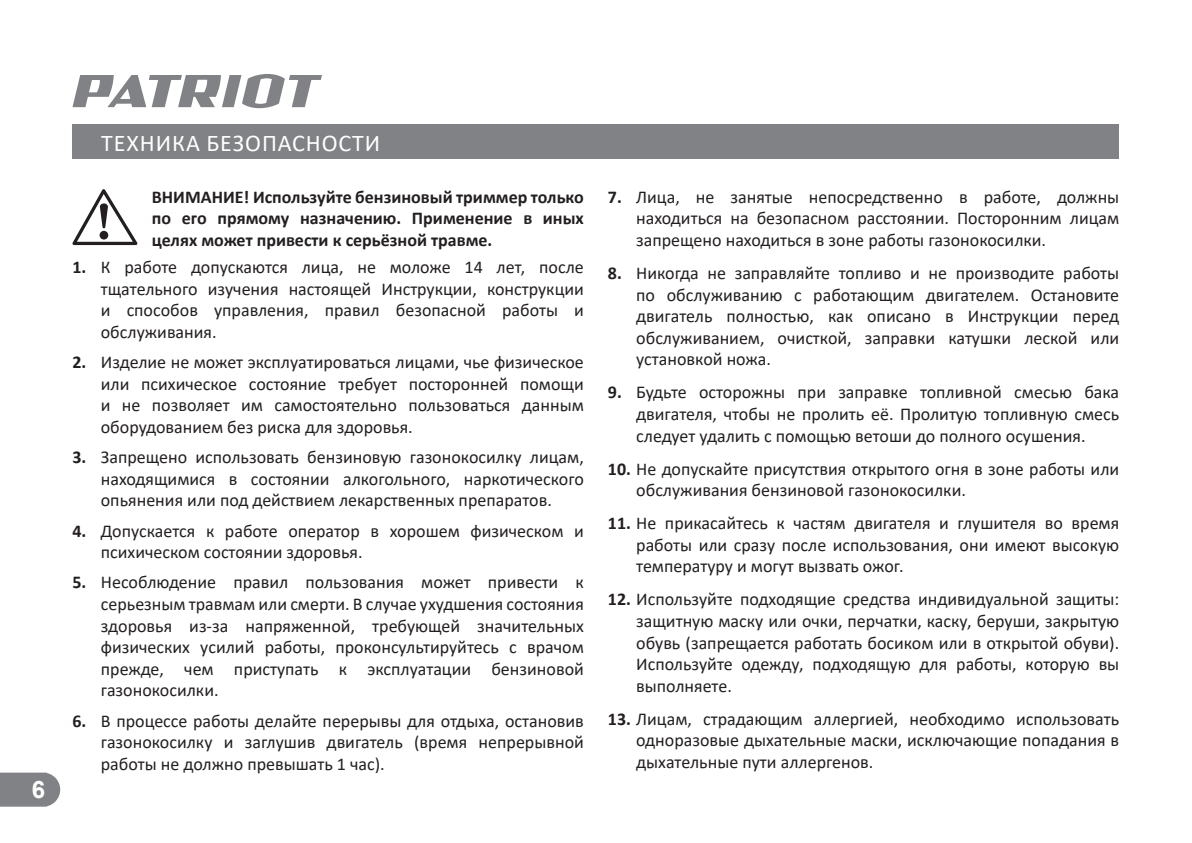
<style>
.page{position:relative;width:1192px;height:843px;background:#fff}
.page>*{position:absolute;margin:0;border:0;box-sizing:border-box;transform-origin:0 0}
.t1{font:24px "Calibri";letter-spacing:.04em;color:#fff}
.t2{font:700 24px "Arial";color:#fff}
.t3{font:18px/21.6px "Calibri";color:#231f20;text-align:justify}
.t4{font:700 18px/21.6px "Calibri";color:#231f20;text-align:justify}
.s1{font-weight:700}
</style>
<div class="page">
<svg style="left:0;top:772px;width:60px;height:34px;background:#898a8d"></svg>
<svg style="left:72px;top:74px;width:250px;height:34px"></svg>
<div style="left:72px;top:125px;width:1047px;height:34px;background:#808285"></div>
<svg style="left:72px;top:189px;width:66px;height:56px"></svg>
<h1 class="t2" style="left:32px;top:775px;width:15px">6</h1>
<h1 class="t1" style="left:101px;top:126px;width:280px">ТЕХНИКА БЕЗОПАСНОСТИ</h1>
<p class="t4" style="left:152px;top:185px;width:433px">ВНИМАНИЕ! Используйте бензиновый триммер только по его прямому назначению. Применение в иных целях может привести к серьёзной травме.</p>
<p class="t3" style="left:101px;top:256px;width:484px;text-indent:-28px"><span class="s1">1.</span> К работе допускаются лица, не моложе 14 лет, после тщательного изучения настоящей Инструкции, конструкции и способов управления, правил безопасной работы и обслуживания.</p>
<p class="t3" style="left:101px;top:351px;width:484px;text-indent:-28px"><span class="s1">2.</span> Изделие не может эксплуатироваться лицами, чье физическое или психическое состояние требует посторонней помощи и не позволяет им самостоятельно пользоваться данным оборудованием без риска для здоровья.</p>
<p class="t3" style="left:101px;top:446px;width:484px;text-indent:-28px"><span class="s1">3.</span> Запрещено использовать бензиновую газонокосилку лицам, находящимися в состоянии алкогольного, наркотического опьянения или под действием лекарственных препаратов.</p>
<p class="t3" style="left:101px;top:519px;width:484px;text-indent:-28px"><span class="s1">4.</span> Допускается к работе оператор в хорошем физическом и психическом состоянии здоровья.</p>
<p class="t3" style="left:101px;top:570px;width:484px;text-indent:-28px"><span class="s1">5.</span> Несоблюдение правил пользования может привести к серьезным травмам или смерти. В случае ухудшения состояния здоровья из-за напряженной, требующей значительных физических усилий работы, проконсультируйтесь с врачом прежде, чем приступать к эксплуатации бензиновой газонокосилки.</p>
<p class="t3" style="left:101px;top:709px;width:484px;text-indent:-28px"><span class="s1">6.</span> В процессе работы делайте перерывы для отдыха, остановив газонокосилку и заглушив двигатель (время непрерывной работы не должно превышать 1 час).</p>
<p class="t3" style="left:636px;top:185px;width:484px;text-indent:-28px"><span class="s1">7.</span> Лица, не занятые непосредственно в работе, должны находиться на безопасном расстоянии. Посторонним лицам запрещено находиться в зоне работы газонокосилки.</p>
<p class="t3" style="left:636px;top:261px;width:484px;text-indent:-28px"><span class="s1">8.</span> Никогда не заправляйте топливо и не производите работы по обслуживанию с работающим двигателем. Остановите двигатель полностью, как описано в Инструкции перед обслуживанием, очисткой, заправки катушки леской или установкой ножа.</p>
<p class="t3" style="left:636px;top:381px;width:484px;text-indent:-28px"><span class="s1">9.</span> Будьте осторожны при заправке топливной смесью бака двигателя, чтобы не пролить её. Пролитую топливную смесь следует удалить с помощью ветоши до полного осушения.</p>
<p class="t3" style="left:636px;top:457px;width:484px;text-indent:-28px"><span class="s1">10.</span> Не допускайте присутствия открытого огня в зоне работы или обслуживания бензиновой газонокосилки.</p>
<p class="t3" style="left:636px;top:511px;width:484px;text-indent:-28px"><span class="s1">11.</span> Не прикасайтесь к частям двигателя и глушителя во время работы или сразу после использования, они имеют высокую температуру и могут вызвать ожог.</p>
<p class="t3" style="left:636px;top:588px;width:484px;text-indent:-28px"><span class="s1">12.</span> Используйте подходящие средства индивидуальной защиты: защитную маску или очки, перчатки, каску, беруши, закрытую обувь (запрещается работать босиком или в открытой обуви).<br>Используйте одежду, подходящую для работы, которую вы выполняете.</p>
<p class="t3" style="left:636px;top:707px;width:484px;text-indent:-28px"><span class="s1">13.</span> Лицам, страдающим аллергией, необходимо использовать одноразовые дыхательные маски, исключающие попадания в дыхательные пути аллергенов.</p>
</div>
